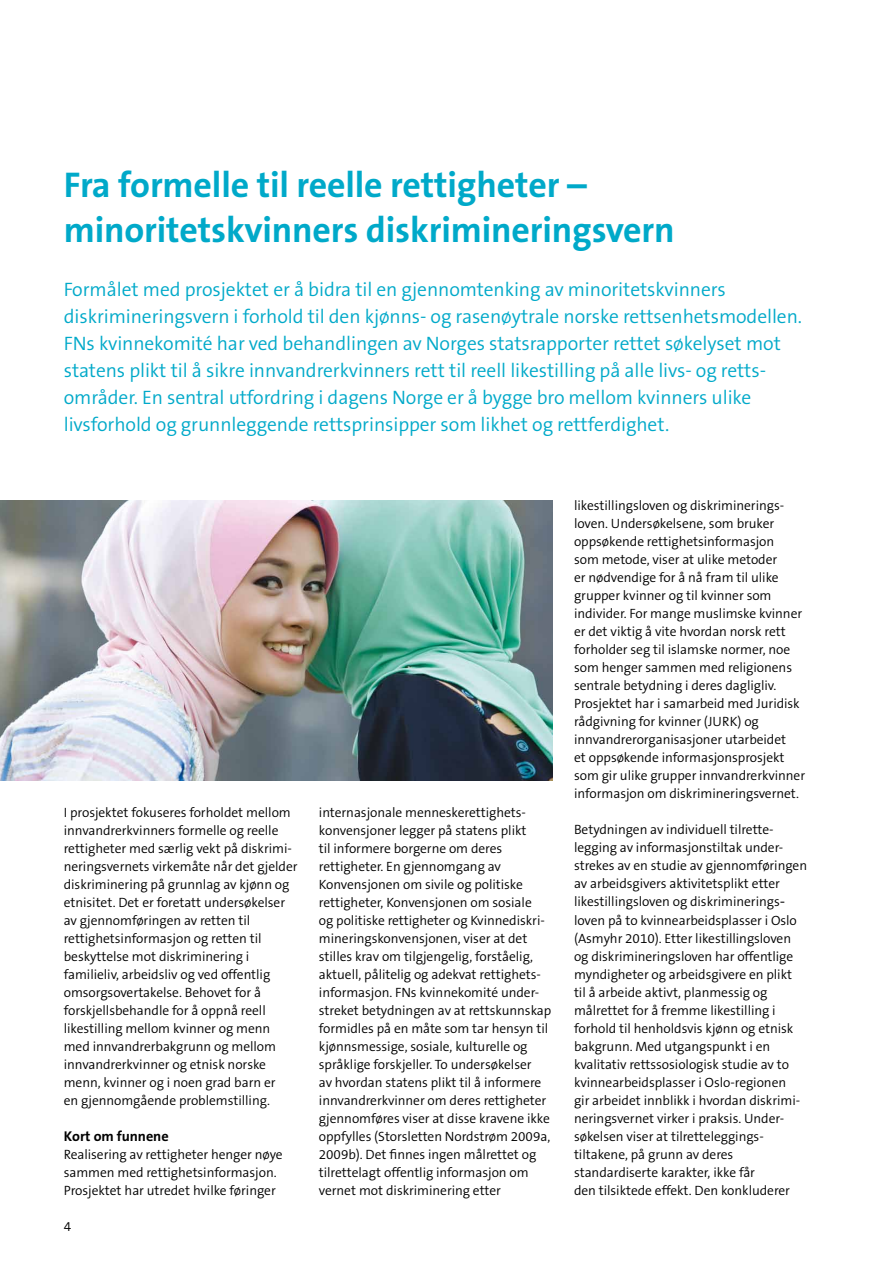
<style>
.page{position:relative;width:893px;height:1263px;background:#fff}
.page>*{position:absolute;margin:0;border:0;box-sizing:border-box;transform-origin:0 0}
.t1{font:700 36px/45px "The Sans B7";letter-spacing:-.005em;color:#00a9c9}
.t2{font:300 19.5px/27px "The Sans B4";letter-spacing:-.005em;color:#00a9c9}
.t3{font:700 14.25px "The Sans B7";letter-spacing:-.005em;color:#000}
.t4{font:300 13.5px/18px "The Sans B4";letter-spacing:-.005em;color:#000}
</style>
<div class="page">
<img style="left:0;top:501px;width:553px;height:280px">
<h1 class="t1" style="left:64px;top:164px;width:612px">Fra formelle til reelle rettigheter – minoritetskvinners diskrimineringsvern</h1>
<p class="t2" style="left:64px;top:277px;width:740px">Formålet med prosjektet er å bidra til en gjennomtenking av minoritetskvinners diskrimineringsvern i forhold til den kjønns- og rasenøytrale norske rettsenhetsmodellen.<br>FNs kvinnekomité har ved behandlingen av Norges statsrapporter rettet søkelyset mot statens plikt til å sikre innvandrerkvinners rett til reell likestilling på alle livs- og retts&shy;områder. En sentral utfordring i dagens Norge er å bygge bro mellom kvinners ulike livsforhold og grunnleggende rettsprinsipper som likhet og rettferdighet.</p>
<p class="t4" style="left:64px;top:803px;width:235px">I prosjektet fokuseres forholdet mellom innvandrerkvinners formelle og reelle rettigheter med særlig vekt på diskrimi&shy;neringsvernets virkemåte når det gjelder diskriminering på grunnlag av kjønn og etnisitet. Det er foretatt undersøkelser av gjennomføringen av retten til rettighetsinformasjon og retten til beskyttelse mot diskriminering i familieliv, arbeidsliv og ved offentlig omsorgsovertakelse. Behovet for å forskjellsbehandle for å oppnå reell likestilling mellom kvinner og menn med innvandrerbakgrunn og mellom innvandrerkvinner og etnisk norske menn, kvinner og i noen grad barn er<br>en gjennomgående problemstilling.</p>
<p class="t3" style="left:64px;top:1128px;width:106px">Kort om funnene</p>
<p class="t4" style="left:64px;top:1145px;width:220px">Realisering av rettigheter henger nøye sammen med rettighetsinformasjon.<br>Prosjektet har utredet hvilke føringer</p>
<p class="t4" style="left:64px;top:1217px;width:9px">4</p>
<p class="t4" style="left:319px;top:803px;width:234px">internasjonale menneskerettighets&shy;konvensjoner legger på statens plikt<br>til informere borgerne om deres rettigheter. En gjennomgang av Konvensjonen om sivile og politiske rettigheter, Konvensjonen om sosiale<br>og politiske rettigheter og Kvinnediskri&shy;mineringskonvensjonen, viser at det stilles krav om tilgjengelig, forståelig, aktuell, pålitelig og adekvat rettighets&shy;informasjon. FNs kvinnekomité under&shy;streket betydningen av at rettskunnskap formidles på en måte som tar hensyn til kjønnsmessige, sosiale, kulturelle og språklige forskjeller. To undersøkelser<br>av hvordan statens plikt til å informere innvandrerkvinner om deres rettigheter gjennomføres viser at disse kravene ikke oppfylles (Storsletten Nordstrøm 2009a, 2009b). Det finnes ingen målrettet og tilrettelagt offentlig informasjon om vernet mot diskriminering etter</p>
<p class="t4" style="left:574px;top:497px;width:233px">likestillingsloven og diskriminerings&shy;loven. Undersøkelsene, som bruker oppsøkende rettighetsinformasjon<br>som metode, viser at ulike metoder<br>er nødvendige for å nå fram til ulike grupper kvinner og til kvinner som individer. For mange muslimske kvinner er det viktig å vite hvordan norsk rett forholder seg til islamske normer, noe som henger sammen med religionens sentrale betydning i deres dagligliv.<br>Prosjektet har i samarbeid med Juridisk rådgivning for kvinner (JURK) og innvandrerorganisasjoner utarbeidet<br>et oppsøkende informasjonsprosjekt som gir ulike grupper innvandrerkvinner informasjon om diskrimineringsvernet.</p>
<p class="t4" style="left:574px;top:821px;width:235px">Betydningen av individuell tilrette&shy;legging av informasjonstiltak under&shy;strekes av en studie av gjennomføringen av arbeidsgivers aktivitetsplikt etter likestillingsloven og diskriminerings&shy;loven på to kvinnearbeidsplasser i Oslo (Asmyhr 2010). Etter likestillingsloven og diskrimineringsloven har offentlige myndigheter og arbeidsgivere en plikt til å arbeide aktivt, planmessig og målrettet for å fremme likestilling i forhold til henholdsvis kjønn og etnisk bakgrunn. Med utgangspunkt i en kvalitativ rettssosiologisk studie av to kvinnearbeidsplasser i Oslo-regionen<br>gir arbeidet innblikk i hvordan diskrimi&shy;neringsvernet virker i praksis. Under&shy;søkelsen viser at tilretteleggings&shy;tiltakene, på grunn av deres standardiserte karakter, ikke får<br>den tilsiktede effekt. Den konkluderer</p>
</div>
